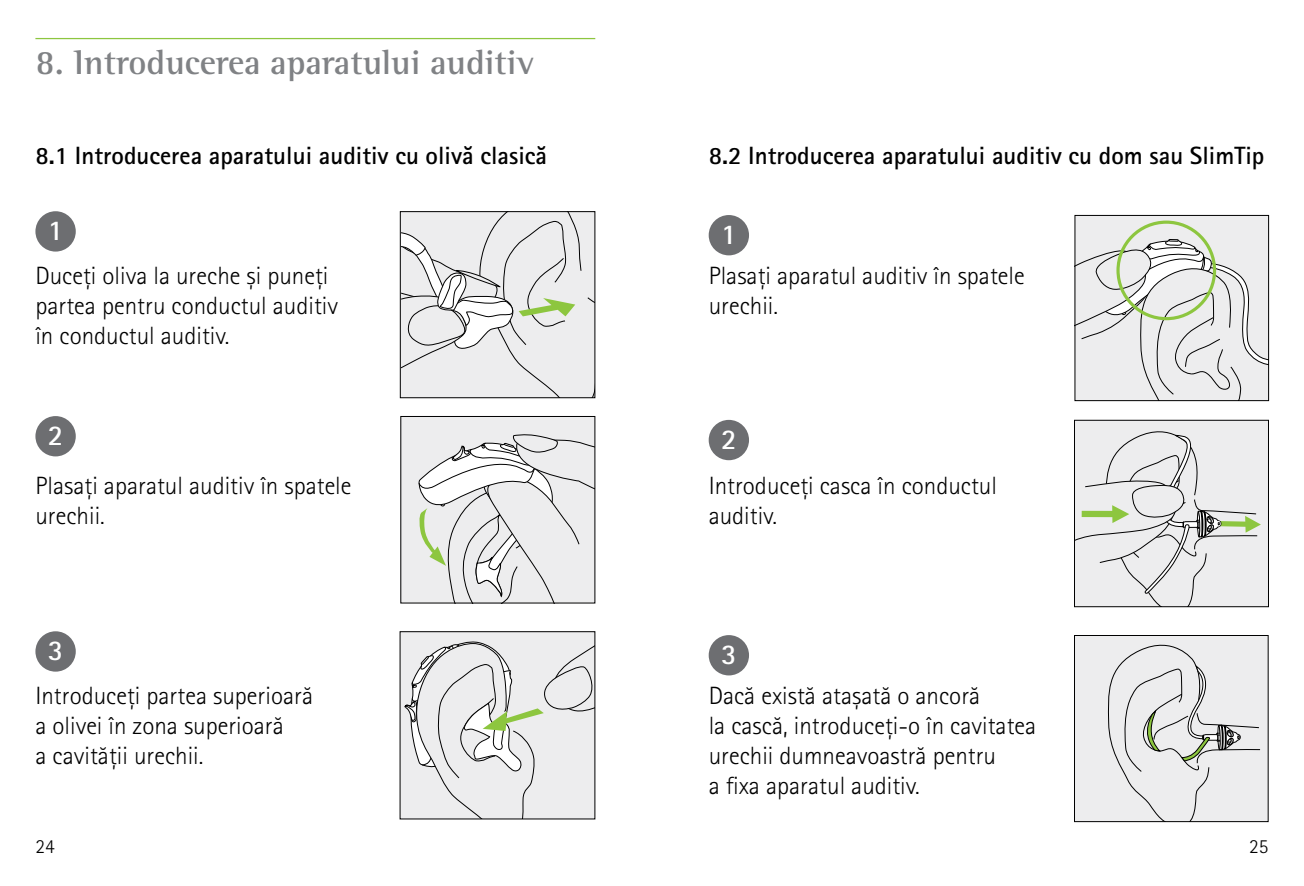
<style>
.page{position:relative;width:1304px;height:886px;background:#fff}
.page>*{position:absolute;margin:0;border:0;box-sizing:border-box;transform-origin:0 0}
.t1{font:700 35px "Rotis Semi Serif Pro";color:#808285}
.t2{font:700 28.75px "Rotis Sans Serif Pro";color:#fff}
.t3{font:300 25px/30px "Rotis Sans Serif Pro";color:#000}
.t4{font:700 25px "Rotis Sans Serif Pro";color:#000}
.t5{font:300 20px "Rotis Sans Serif Pro";color:#000}
</style>
<div class="page">
<hr style="left:35px;top:38px;width:560px;height:1px;background:#8dc63f">
<div style="left:401px;top:416px;width:194px;height:187px;background:#ededee"></div>
<svg style="left:418px;top:434px;width:175px;height:167px"></svg>
<svg style="left:404px;top:633px;width:189px;height:184px;background:#e2e3e2"></svg>
<div style="left:35px;top:211px;width:41px;height:41px;background:#6d6e71;border-radius:50%"></div>
<div style="left:35px;top:416px;width:41px;height:40px;background:#6d6e71;border-radius:50%"></div>
<div style="left:35px;top:631px;width:41px;height:41px;background:#6d6e71;border-radius:50%"></div>
<svg style="left:402px;top:213px;width:191px;height:183px;background:#e2e3e2"></svg>
<div style="left:400px;top:211px;width:195px;height:187px;border:1px solid #000"></div>
<div style="left:1074px;top:420px;width:194px;height:187px;background:#ededee"></div>
<svg style="left:1076px;top:431px;width:185px;height:174px"></svg>
<div style="left:1074px;top:420px;width:195px;height:187px;border:1px solid #000"></div>
<div style="left:1074px;top:635px;width:194px;height:186px;background:#ededee"></div>
<svg style="left:1107px;top:644px;width:154px;height:176px"></svg>
<div style="left:1074px;top:635px;width:195px;height:187px;border:1px solid #000"></div>
<div style="left:709px;top:215px;width:40px;height:40px;background:#6d6e71;border-radius:50%"></div>
<div style="left:709px;top:420px;width:40px;height:40px;background:#6d6e71;border-radius:50%"></div>
<div style="left:709px;top:635px;width:40px;height:40px;background:#6d6e71;border-radius:50%"></div>
<div style="left:1075px;top:215px;width:194px;height:186px;background:#ededee"></div>
<svg style="left:1076px;top:236px;width:191px;height:163px"></svg>
<div style="left:1116px;top:221px;width:100px;height:99px;border:3px solid #8dc63f;border-radius:50%"></div>
<div style="left:1074px;top:215px;width:195px;height:186px;border:1px solid #000"></div>
<h1 class="t1" style="left:35px;top:41px;width:500px">8. Introducerea aparatului auditiv</h1>
<p class="t4" style="left:35px;top:140px;width:513px">8.1 Introducerea aparatului auditiv cu olivă clasică</p>
<p class="t4" style="left:709px;top:140px;width:557px">8.2 Introducerea aparatului auditiv cu dom sau SlimTip</p>
<p class="t2" style="left:48px;top:212px;width:17px">1</p>
<p class="t2" style="left:721px;top:216px;width:17px">1</p>
<p class="t3" style="left:35px;top:261px;width:304px">Duceţi oliva la ureche şi puneţi partea pentru conductul auditiv în conductul auditiv.</p>
<p class="t3" style="left:709px;top:261px;width:318px">Plasaţi aparatul auditiv în spatele urechii.</p>
<p class="t2" style="left:48px;top:417px;width:17px">2</p>
<p class="t2" style="left:721px;top:421px;width:17px">2</p>
<p class="t3" style="left:35px;top:471px;width:318px">Plasaţi aparatul auditiv în spatele urechii.</p>
<p class="t3" style="left:709px;top:471px;width:290px">Introduceţi casca în conductul auditiv.</p>
<p class="t2" style="left:48px;top:632px;width:17px">3</p>
<p class="t2" style="left:721px;top:636px;width:17px">3</p>
<p class="t3" style="left:35px;top:681px;width:279px">Introduceţi partea superioară a olivei în zona superioară<br>a cavităţii urechii.</p>
<p class="t3" style="left:709px;top:681px;width:329px">Dacă există ataşată o ancoră<br>la cască, introduceţi-o în cavitatea urechii dumneavoastră pentru<br>a fixa aparatul auditiv.</p>
<p class="t5" style="left:35px;top:834px;width:21px">24</p>
<p class="t5" style="left:1249px;top:834px;width:21px">25</p>
</div>
